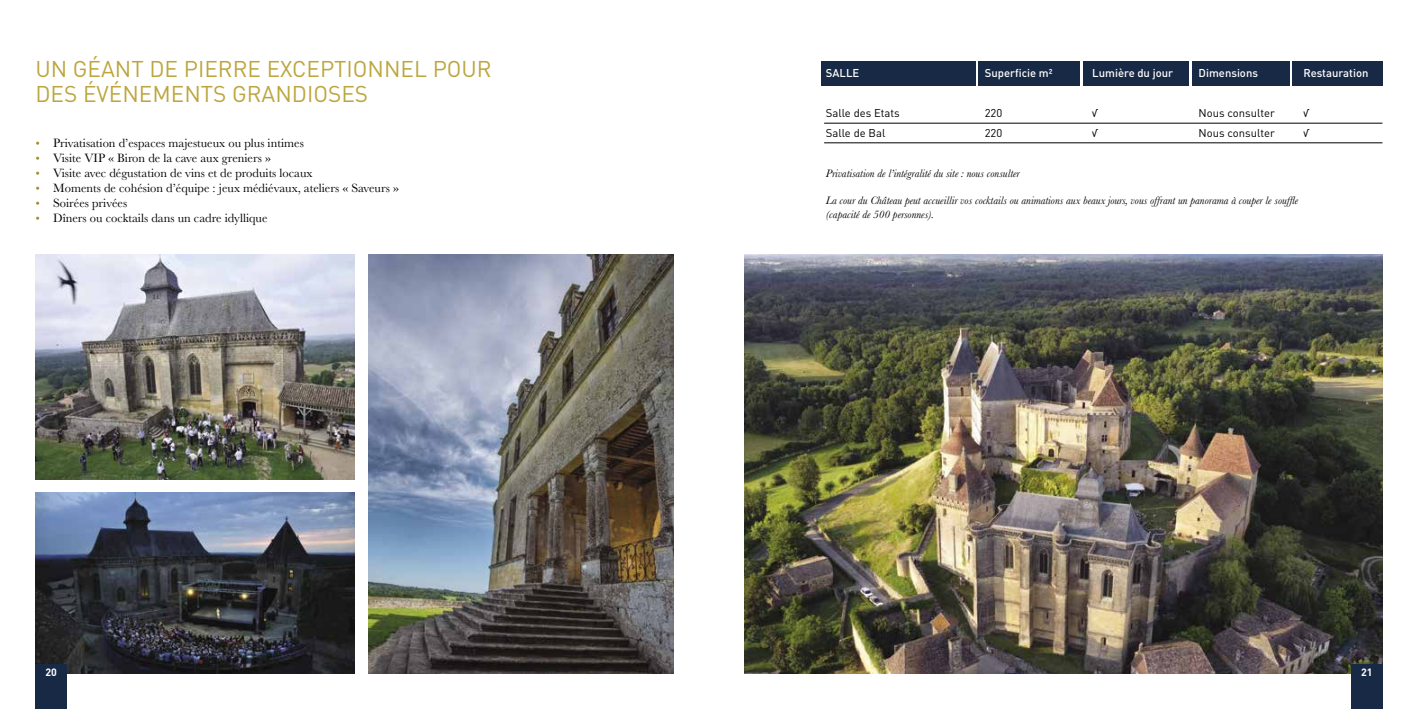
<style>
.page{position:relative;width:1418px;height:709px;background:#fff}
.page>*{position:absolute;margin:0;border:0;box-sizing:border-box;transform-origin:0 0}
.t1{font:22.5px/24.6px "DIN Pro";color:#bca63d}
.t2{font:12.5px "Baskerville";color:#000}
.t3{font:italic 11.25px/13.5px "Baskerville";color:#000}
.t4{font:11.25px "DIN Pro";color:#000}
.t5{font:500 11.25px "DIN Pro";color:#fff}
.t6{font:700 10.5px "DIN Pro";color:#fff}
.s1{color:#fff}
</style>
<div class="page">
<img style="left:744px;top:254px;width:638px;height:419px">
<img style="left:35px;top:493px;width:319px;height:180px">
<div style="left:35px;top:664px;width:32px;height:45px;background:#182945"></div>
<img style="left:35px;top:254px;width:319px;height:225px">
<div style="left:1350px;top:664px;width:32px;height:45px;background:#182945"></div>
<img style="left:369px;top:254px;width:304px;height:419px">
<hr style="left:824px;top:123px;width:558px;height:1px;background:#000">
<hr style="left:824px;top:143px;width:558px;height:1px;background:#000">
<div style="left:821px;top:61px;width:154px;height:25px;background:#182945"></div>
<div style="left:978px;top:61px;width:101px;height:25px;background:#182945"></div>
<div style="left:1083px;top:61px;width:105px;height:25px;background:#182945"></div>
<div style="left:1191px;top:61px;width:98px;height:25px;background:#182945"></div>
<div style="left:1292px;top:61px;width:90px;height:25px;background:#182945"></div>
<h1 class="t1" style="left:35px;top:55px;width:458px">UN GÉANT DE PIERRE EXCEPTIONNEL POUR<br>DES ÉVÉNEMENTS GRANDIOSES</h1>
<p class="t2" style="left:35px;top:135px;width:270px"><span class="s1">•</span> Privatisation d’espaces majestueux ou plus intimes</p>
<p class="t2" style="left:35px;top:150px;width:237px"><span class="s1">•</span> Visite VIP « Biron de la cave aux greniers »</p>
<p class="t2" style="left:35px;top:165px;width:278px"><span class="s1">•</span> Visite avec dégustation de vins et de produits locaux</p>
<p class="t2" style="left:35px;top:180px;width:365px"><span class="s1">•</span> Moments de cohésion d’équipe : jeux médiévaux, ateliers « Saveurs »</p>
<p class="t2" style="left:35px;top:195px;width:93px"><span class="s1">•</span> Soirées privées</p>
<p class="t2" style="left:35px;top:210px;width:234px"><span class="s1">•</span> Dîners ou cocktails dans un cadre idyllique</p>
<p class="t6" style="left:46px;top:663px;width:13px">20</p>
<p class="t5" style="left:826px;top:64px;width:35px">SALLE</p>
<p class="t5" style="left:984px;top:64px;width:69px">Superficie m²</p>
<p class="t5" style="left:1092px;top:64px;width:82px">Lumière du jour</p>
<p class="t5" style="left:1198px;top:64px;width:61px">Dimensions</p>
<p class="t5" style="left:1303px;top:64px;width:66px">Restauration</p>
<p class="t4" style="left:826px;top:104px;width:75px">Salle des Etats</p>
<p class="t4" style="left:984px;top:104px;width:19px">220</p>
<p class="t4" style="left:1092px;top:104px;width:8px">√</p>
<p class="t4" style="left:1198px;top:104px;width:78px">Nous consulter</p>
<p class="t4" style="left:1303px;top:104px;width:8px">√</p>
<p class="t4" style="left:826px;top:124px;width:61px">Salle de Bal</p>
<p class="t4" style="left:984px;top:124px;width:19px">220</p>
<p class="t4" style="left:1092px;top:124px;width:8px">√</p>
<p class="t4" style="left:1198px;top:124px;width:78px">Nous consulter</p>
<p class="t4" style="left:1303px;top:124px;width:8px">√</p>
<p class="t3" style="left:826px;top:167px;width:195px">Privatisation de l’intégralité du site : nous consulter</p>
<p class="t3" style="left:826px;top:194px;width:474px">La cour du Château peut accueillir vos cocktails ou animations aux beaux jours, vous offrant un panorama à couper le souffle (capacité de 500 personnes).</p>
<p class="t6" style="left:1360px;top:663px;width:13px">21</p>
</div>
